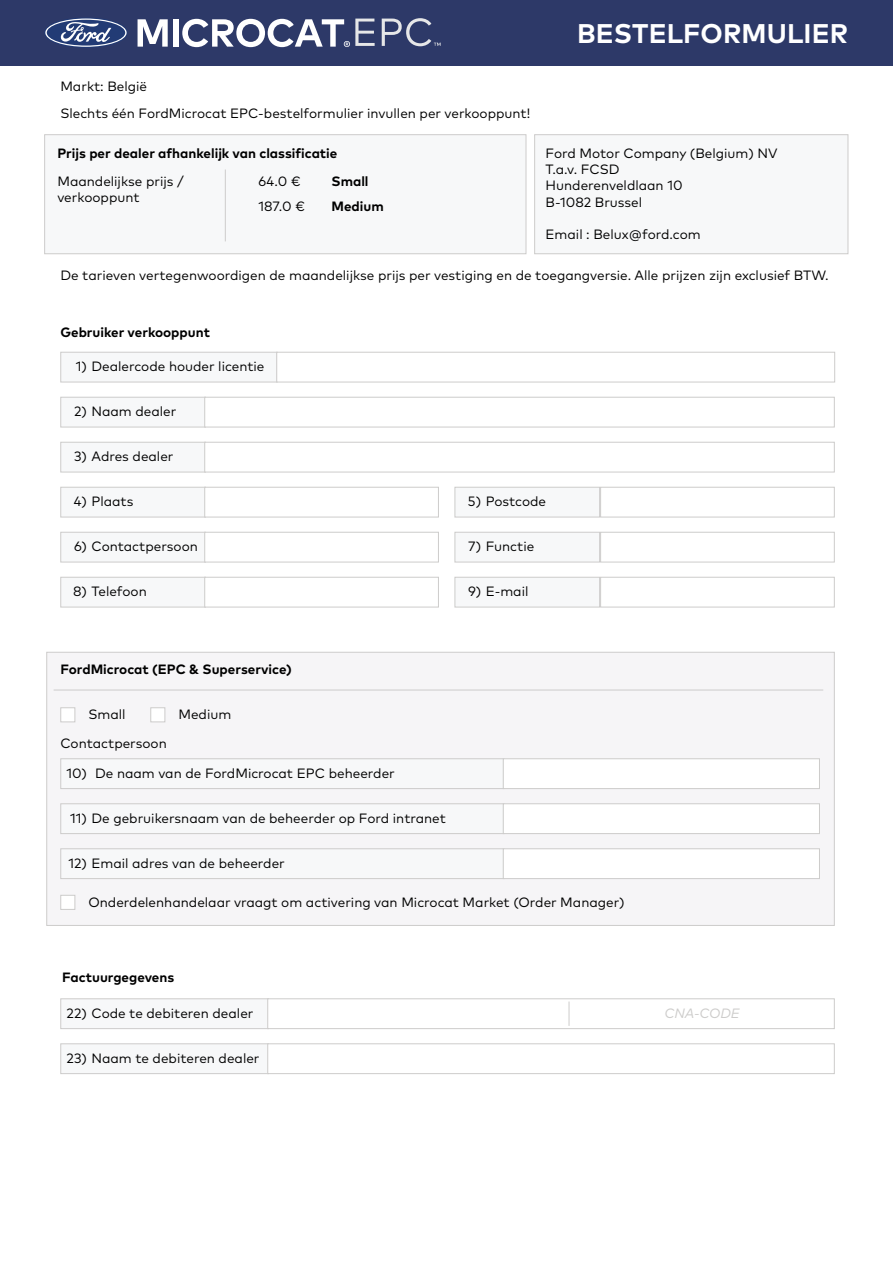
<style>
.page{position:relative;width:893px;height:1263px;background:#fff}
.page>*{position:absolute;margin:0;border:0;box-sizing:border-box;transform-origin:0 0}
.t1{font:700 27px "FF Mark Pro";letter-spacing:.005em;color:#fff}
.t2{font:13.5px/16.2px "FF Mark Pro";color:#000}
.t3{font:700 13.5px/24.8px "FF Mark Pro";color:#000}
.t4{font:italic 13.5px "FF Mark Pro";color:#cdcccb}
</style>
<div class="page">
<div style="left:46px;top:652px;width:789px;height:274px;background:#f6f5f7;border:1px solid #cdcccb"></div>
<div style="left:0;top:0;width:893px;height:66px;background:#2d3968"></div>
<svg style="left:45px;top:18px;width:82px;height:30px"></svg>
<svg style="left:138px;top:19px;width:30px;height:28px"></svg>
<div style="left:173px;top:19px;width:5px;height:28px;background:#fff"></div>
<svg style="left:182px;top:19px;width:193px;height:28px"></svg>
<svg style="left:382px;top:18px;width:59px;height:28px"></svg>
<div style="left:44px;top:134px;width:482px;height:120px;background:#f7f8f9;border:1px solid #cdcccb"></div>
<div style="left:534px;top:134px;width:314px;height:120px;background:#f7f8f9;border:1px solid #cdcccb"></div>
<div style="left:60px;top:352px;width:217px;height:30px;background:#f7f8f9;border:1px solid #cdcccb"></div>
<div style="left:60px;top:532px;width:146px;height:30px;background:#f7f8f9;border:1px solid #cdcccb"></div>
<div style="left:60px;top:577px;width:146px;height:30px;background:#f7f8f9;border:1px solid #cdcccb"></div>
<div style="left:60px;top:758px;width:444px;height:31px;background:#f7f8f9;border:1px solid #cdcccb"></div>
<div style="left:60px;top:803px;width:444px;height:31px;background:#f7f8f9;border:1px solid #cdcccb"></div>
<div style="left:60px;top:848px;width:444px;height:31px;background:#f7f8f9;border:1px solid #cdcccb"></div>
<div style="left:60px;top:487px;width:146px;height:30px;background:#f7f8f9;border:1px solid #cdcccb"></div>
<div style="left:60px;top:397px;width:146px;height:30px;background:#f7f8f9;border:1px solid #cdcccb"></div>
<div style="left:60px;top:442px;width:146px;height:30px;background:#f7f8f9;border:1px solid #cdcccb"></div>
<div style="left:60px;top:998px;width:209px;height:31px;background:#f7f8f9;border:1px solid #cdcccb"></div>
<div style="left:60px;top:1043px;width:209px;height:31px;background:#f7f8f9;border:1px solid #cdcccb"></div>
<div style="left:276px;top:352px;width:559px;height:30px;background:#fff;border:1px solid #cdcccb"></div>
<div style="left:204px;top:532px;width:235px;height:30px;background:#fff;border:1px solid #cdcccb"></div>
<div style="left:204px;top:577px;width:235px;height:30px;background:#fff;border:1px solid #cdcccb"></div>
<div style="left:503px;top:758px;width:317px;height:31px;background:#fff;border:1px solid #cdcccb"></div>
<div style="left:503px;top:803px;width:317px;height:31px;background:#fff;border:1px solid #cdcccb"></div>
<div style="left:503px;top:848px;width:317px;height:31px;background:#fff;border:1px solid #cdcccb"></div>
<div style="left:204px;top:487px;width:235px;height:30px;background:#fff;border:1px solid #cdcccb"></div>
<div style="left:204px;top:397px;width:631px;height:30px;background:#fff;border:1px solid #cdcccb"></div>
<div style="left:60px;top:707px;width:15px;height:15px;background:#fff;border:1px solid #cdcccb"></div>
<div style="left:150px;top:707px;width:15px;height:15px;background:#fff;border:1px solid #cdcccb"></div>
<div style="left:204px;top:442px;width:631px;height:30px;background:#fff;border:1px solid #cdcccb"></div>
<div style="left:267px;top:998px;width:568px;height:31px;background:#fff;border:1px solid #cdcccb"></div>
<div style="left:267px;top:1043px;width:568px;height:31px;background:#fff;border:1px solid #cdcccb"></div>
<div style="left:455px;top:532px;width:145px;height:30px;background:#f7f8f9;border:1px solid #cdcccb"></div>
<div style="left:455px;top:577px;width:145px;height:30px;background:#f7f8f9;border:1px solid #cdcccb"></div>
<div style="left:455px;top:487px;width:145px;height:30px;background:#f7f8f9;border:1px solid #cdcccb"></div>
<div style="left:600px;top:532px;width:235px;height:30px;background:#fff;border:1px solid #cdcccb"></div>
<div style="left:600px;top:577px;width:235px;height:30px;background:#fff;border:1px solid #cdcccb"></div>
<div style="left:600px;top:487px;width:235px;height:30px;background:#fff;border:1px solid #cdcccb"></div>
<hr style="left:225px;top:170px;width:1px;height:71px;background:#cdcccb">
<hr style="left:54px;top:690px;width:769px;height:1px;background:#cdcccb">
<svg style="left:569px;top:1001px;width:1px;height:25px"></svg>
<div style="left:60px;top:895px;width:15px;height:15px;background:#fff;border:1px solid #cdcccb"></div>
<p class="t2" style="left:60px;top:77px;width:88px">Markt: België</p>
<p class="t2" style="left:60px;top:104px;width:471px">Slechts één FordMicrocat EPC-bestelformulier invullen per verkooppunt!</p>
<p class="t3" style="left:57px;top:140px;width:281px">Prijs per dealer afhankelijk van classificatie</p>
<p class="t2" style="left:57px;top:172px;width:128px">Maandelijkse prijs / verkooppunt</p>
<p class="t2" style="left:258px;top:168px;width:48px;line-height:24.8px">64.0 €<br>187.0 €</p>
<p class="t3" style="left:332px;top:168px;width:54px">Small<br>Medium</p>
<h1 class="t1" style="left:577px;top:13px;width:273px">BESTELFORMULIER</h1>
<p class="t2" style="left:545px;top:144px;width:234px">Ford Motor Company (Belgium) NV<br>T.a.v. FCSD<br>Hunderenveldlaan 10<br>B-1082 Brussel</p>
<p class="t2" style="left:545px;top:225px;width:157px">Email : Belux@ford.com</p>
<p class="t2" style="left:60px;top:266px;width:770px">De tarieven vertegenwoordigen de maandelijkse prijs per vestiging en de toegangversie. Alle prijzen zijn exclusief BTW.</p>
<p class="t3" style="left:60px;top:318px;width:151px">Gebruiker verkooppunt</p>
<p class="t2" style="left:76px;top:357px;width:190px">1) Dealercode houder licentie</p>
<p class="t2" style="left:74px;top:402px;width:104px">2) Naam dealer</p>
<p class="t2" style="left:74px;top:447px;width:101px">3) Adres dealer</p>
<p class="t2" style="left:74px;top:492px;width:61px">4) Plaats</p>
<p class="t2" style="left:74px;top:537px;width:125px">6) Contactpersoon</p>
<p class="t2" style="left:73px;top:582px;width:75px">8) Telefoon</p>
<p class="t2" style="left:468px;top:492px;width:80px">5) Postcode</p>
<p class="t2" style="left:468px;top:537px;width:68px">7) Functie</p>
<p class="t2" style="left:468px;top:582px;width:62px">9) E-mail</p>
<p class="t3" style="left:60px;top:656px;width:233px">FordMicrocat (EPC &amp; Superservice)</p>
<p class="t2" style="left:88px;top:705px;width:39px">Small</p>
<p class="t2" style="left:178px;top:705px;width:54px">Medium</p>
<p class="t2" style="left:60px;top:734px;width:108px">Contactpersoon</p>
<p class="t2" style="left:95px;top:764px;width:301px">De naam van de FordMicrocat EPC beheerder</p>
<p class="t2" style="left:67px;top:764px;width:22px">10)</p>
<p class="t2" style="left:70px;top:809px;width:377px">11) De gebruikersnaam van de beheerder op Ford intranet</p>
<p class="t2" style="left:68px;top:854px;width:218px">12) Email adres van de beheerder</p>
<p class="t2" style="left:88px;top:892px;width:538px">Onderdelenhandelaar vraagt om activering van Microcat Market (Order Manager)</p>
<p class="t3" style="left:62px;top:964px;width:114px">Factuurgegevens</p>
<p class="t2" style="left:67px;top:1004px;width:188px">22) Code te debiteren dealer</p>
<p class="t2" style="left:67px;top:1049px;width:194px">23) Naam te debiteren dealer</p>
<p class="t4" style="left:664px;top:1003px;width:77px">CNA-CODE</p>
</div>
